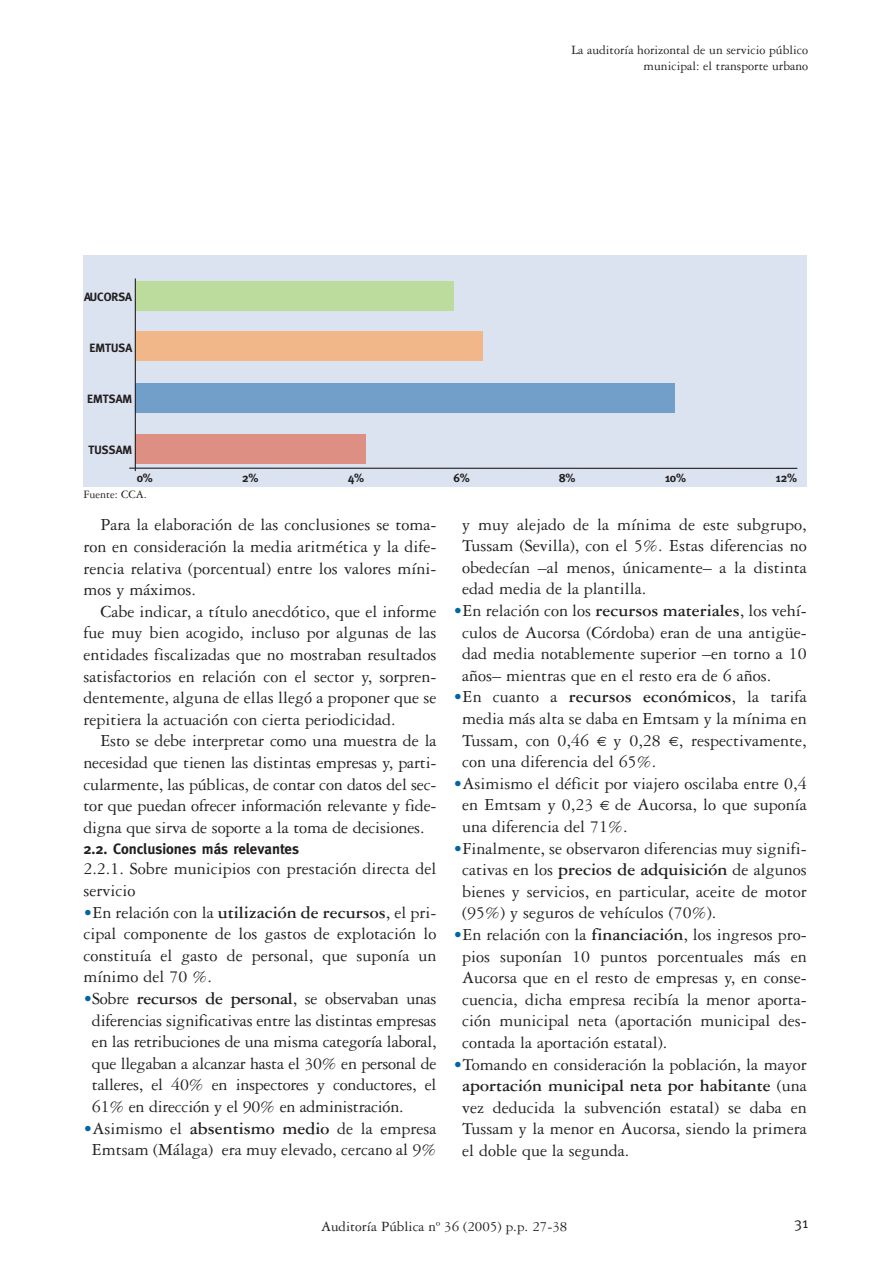
<style>
.page{position:relative;width:893px;height:1263px;background:#fff}
.page>*{position:absolute;margin:0;border:0;box-sizing:border-box;transform-origin:0 0}
.t1{font:18px/21.6px "Garamond Three";color:#231f20;text-align:justify}
.t2{font:15px "Garamond Three";color:#231f20}
.t3{font:700 15px "Meta";color:#231f20}
.t4{font:15px "Meta";color:#231f20}
.t5{font:13.5px/16.2px "Garamond Three";color:#231f20;text-align:right}
.t6{font:700 12px "Meta";color:#231f20}
.t7{font:12px "Garamond Three";color:#231f20}
.s1{color:#0065a4}
.s2{font-weight:700}
.s3{font-family:"Euro Sans";font-size:13.5px}
</style>
<div class="page">
<div style="left:83px;top:255px;width:723px;height:232px;background:#dbe3f0"></div>
<hr style="left:129px;top:468px;width:668px;height:1px;background:#231f20">
<div style="left:136px;top:434px;width:230px;height:30px;background:#dc8f82"></div>
<div style="left:136px;top:384px;width:538px;height:29px;background:#729eca"></div>
<div style="left:136px;top:332px;width:347px;height:29px;background:#f2b789"></div>
<div style="left:136px;top:281px;width:317px;height:30px;background:#bbdc9c"></div>
<hr style="left:135px;top:279px;width:1px;height:192px;background:#231f20">
<p class="t6" style="left:84px;top:292px;width:50px">AUCORSA</p>
<p class="t6" style="left:89px;top:343px;width:44px">EMTUSA</p>
<p class="t6" style="left:87px;top:394px;width:46px">EMTSAM</p>
<p class="t6" style="left:89px;top:445px;width:45px">TUSSAM</p>
<p class="t5" style="left:571px;top:43px;width:238px">La auditoría horizontal de un servicio público municipal: el transporte urbano</p>
<p class="t6" style="left:137px;top:473px;width:18px">0%</p>
<p class="t6" style="left:242px;top:473px;width:18px">2%</p>
<p class="t6" style="left:348px;top:473px;width:18px">4%</p>
<p class="t6" style="left:453px;top:473px;width:18px">6%</p>
<p class="t6" style="left:559px;top:473px;width:18px">8%</p>
<p class="t6" style="left:664px;top:473px;width:23px">10%</p>
<p class="t6" style="left:775px;top:473px;width:23px">12%</p>
<p class="t7" style="left:83px;top:490px;width:65px">Fuente: CCA.</p>
<p class="t1" style="left:83px;top:516px;width:354px;text-indent:17px">Para la elaboración de las conclusiones se toma&shy;ron en consideración la media aritmética y la dife&shy;rencia relativa (porcentual) entre los valores míni&shy;mos y máximos.</p>
<p class="t1" style="left:83px;top:602px;width:354px;text-indent:17px">Cabe indicar, a título anecdótico, que el informe fue muy bien acogido, incluso por algunas de las entidades fiscalizadas que no mostraban resultados satisfactorios en relación con el sector y, sorpren&shy;dentemente, alguna de ellas llegó a proponer que se repitiera la actuación con cierta periodicidad.</p>
<p class="t1" style="left:83px;top:732px;width:354px;text-indent:17px">Esto se debe interpretar como una muestra de la necesidad que tienen las distintas empresas y, parti&shy;cularmente, las públicas, de contar con datos del sec&shy;tor que puedan ofrecer información relevante y fide&shy;digna que sirva de soporte a la toma de decisiones.</p>
<p class="t3" style="left:83px;top:844px;width:217px">2.2. Conclusiones más relevantes</p>
<p class="t1" style="left:83px;top:860px;width:354px">2.2.1. Sobre municipios con prestación directa del servicio</p>
<p class="t1" style="left:83px;top:903px;width:354px"><span class="s1">•</span>En relación con la <span class="s2">utilización de recursos</span>, el pri&shy;cipal componente de los gastos de explotación lo constituía el gasto de personal, que suponía un mínimo del 70 %.</p>
<p class="t1" style="left:92px;top:989px;width:346px;text-indent:-9px"><span class="s1">•</span>Sobre <span class="s2">recursos de personal</span>, se observaban unas diferencias significativas entre las distintas empresas en las retribuciones de una misma categoría laboral, que llegaban a alcanzar hasta el 30% en personal de talleres, el 40% en inspectores y conductores, el 61% en dirección y el 90% en administración.</p>
<p class="t1" style="left:83px;top:1119px;width:354px;text-align:center"><span class="s1">•</span>Asimismo el <span class="s2">absentismo medio</span> de la empresa<br>Emtsam (Málaga) era muy elevado, cercano al 9%</p>
<p class="t1" style="left:462px;top:515px;width:346px">y muy alejado de la mínima de este subgrupo, Tussam (Sevilla), con el 5%. Estas diferencias no obedecían –al menos, únicamente– a la distinta edad media de la plantilla.</p>
<p class="t1" style="left:462px;top:601px;width:346px;text-indent:-9px"><span class="s1">•</span>En relación con los <span class="s2">recursos materiales</span>, los vehí&shy;culos de Aucorsa (Córdoba) eran de una antigüe&shy;dad media notablemente superior –en torno a 10 años– mientras que en el resto era de 6 años.</p>
<p class="t1" style="left:462px;top:688px;width:346px;text-indent:-9px"><span class="s1">•</span>En cuanto a <span class="s2">recursos económicos</span>, la tarifa media más alta se daba en Emtsam y la mínima en Tussam, con 0,46 <span class="s3">€</span> y 0,28 <span class="s3">€</span>, respectivamente, con una diferencia del 65%.</p>
<p class="t1" style="left:462px;top:774px;width:346px;text-indent:-9px"><span class="s1">•</span>Asimismo el déficit por viajero oscilaba entre 0,4 en Emtsam y 0,23 <span class="s3">€</span> de Aucorsa, lo que suponía una diferencia del 71%.</p>
<p class="t1" style="left:462px;top:839px;width:346px;text-indent:-9px"><span class="s1">•</span>Finalmente, se observaron diferencias muy signifi&shy;cativas en los <span class="s2">precios de adquisición</span> de algunos bienes y servicios, en particular, aceite de motor (95%) y seguros de vehículos (70%).</p>
<p class="t1" style="left:462px;top:925px;width:346px;text-indent:-9px"><span class="s1">•</span>En relación con la <span class="s2">financiación</span>, los ingresos pro&shy;pios suponían 10 puntos porcentuales más en Aucorsa que en el resto de empresas y, en conse&shy;cuencia, dicha empresa recibía la menor aporta&shy;ción municipal neta (aportación municipal des&shy;contada la aportación estatal).</p>
<p class="t1" style="left:462px;top:1055px;width:346px;text-indent:-9px"><span class="s1">•</span>Tomando en consideración la población, la mayor <span class="s2">aportación municipal neta por habitante</span> (una vez deducida la subvención estatal) se daba en Tussam y la menor en Aucorsa, siendo la primera el doble que la segunda.</p>
<p class="t2" style="left:321px;top:1221px;width:248px">Auditoría Pública nº 36 (2005) p.p. 27-38</p>
<p class="t4" style="left:794px;top:1218px;width:16px">31</p>
</div>
